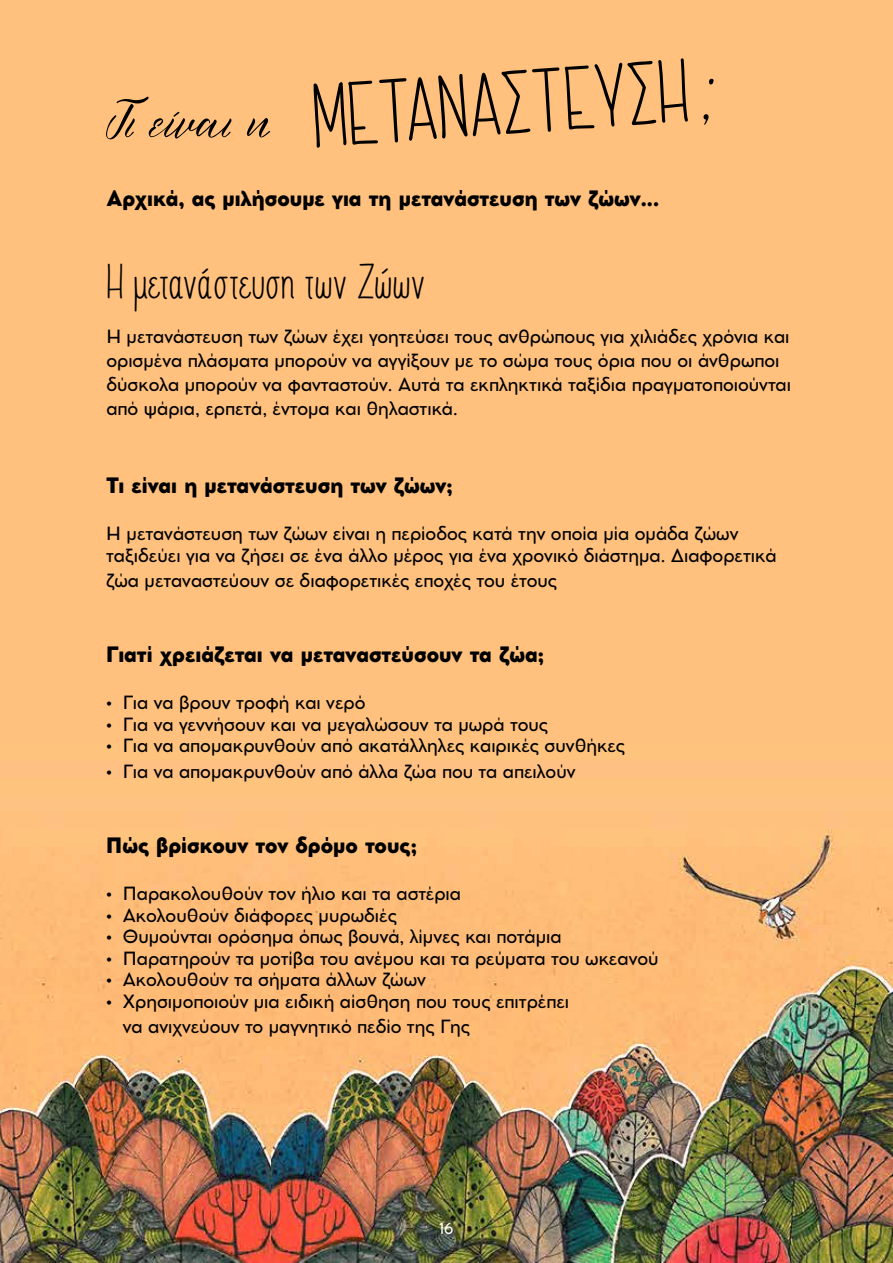
<style>
.page{position:relative;width:893px;height:1263px;background:#fff}
.page>*{position:absolute;margin:0;border:0;box-sizing:border-box;transform-origin:0 0}
.t1{font:700 71.85px "Juvenile";color:#000}
.t2{font:54px "Novaturient";color:#000}
.t3{font:700 39.6px "Juvenile";color:#000}
.t4{font:900 21px "Cocomat Pro";color:#000}
.t5{font:500 18px/24px "Cocomat Pro";color:#000}
.t6{font:500 15px "Cocomat Pro";color:#fff}
.s1{font-family:"French Armoire";font-weight:400;font-size:112.65px}
</style>
<div class="page">
<img style="left:0;top:0;width:893px;height:1263px">
<h2 class="t2" style="left:106px;top:86px;width:170px">Τι είναι η</h2>
<h1 class="t1" style="left:309px;top:70px;width:405px;rotate:-4deg">ΜΕΤΑΝΆΣΤΕΥΣΗ <span class="s1">;</span></h1>
<p class="t4" style="left:106px;top:180px;width:554px">Αρχικά, ας μιλήσουμε για τη μετανάστευση των ζώων...</p>
<h3 class="t3" style="left:106px;top:255px;width:320px">Η μετανάστευση των Ζώων</h3>
<p class="t5" style="left:106px;top:324px;width:686px">Η μετανάστευση των ζώων έχει γοητεύσει τους ανθρώπους για χιλιάδες χρόνια και ορισμένα πλάσματα μπορούν να αγγίξουν με το σώμα τους όρια που οι άνθρωποι δύσκολα μπορούν να φανταστούν. Αυτά τα εκπληκτικά ταξίδια πραγματοποιούνται από ψάρια, ερπετά, έντομα και θηλαστικά.</p>
<p class="t4" style="left:106px;top:468px;width:348px">Τι είναι η μετανάστευση των ζώων;</p>
<p class="t5" style="left:106px;top:522px;width:672px;line-height:21.6px">Η μετανάστευση των ζώων είναι η περίοδος κατά την οποία μία ομάδα ζώων ταξιδεύει για να ζήσει σε ένα άλλο μέρος για ένα χρονικό διάστημα. Διαφορετικά</p>
<p class="t5" style="left:106px;top:567px;width:452px">ζώα μεταναστεύουν σε διαφορετικές εποχές του έτους</p>
<p class="t4" style="left:106px;top:637px;width:439px">Γιατί χρειάζεται να μεταναστεύσουν τα ζώα;</p>
<p class="t5" style="left:106px;top:690px;width:261px">• Για να βρουν τροφή και νερό</p>
<p class="t5" style="left:106px;top:711px;width:443px">• Για να γεννήσουν και να μεγαλώσουν τα μωρά τους</p>
<p class="t5" style="left:106px;top:733px;width:520px">• Για να απομακρυνθούν από ακατάλληλες καιρικές συνθήκες</p>
<p class="t5" style="left:106px;top:758px;width:471px">• Για να απομακρυνθούν από άλλα ζώα που τα απειλούν</p>
<p class="t4" style="left:106px;top:828px;width:312px">Πώς βρίσκουν τον δρόμο τους;</p>
<p class="t5" style="left:106px;top:881px;width:356px">• Παρακολουθούν τον ήλιο και τα αστέρια</p>
<p class="t5" style="left:106px;top:902px;width:292px">• Ακολουθούν διάφορες μυρωδιές</p>
<p class="t5" style="left:106px;top:924px;width:457px">• Θυμούνται ορόσημα όπως βουνά, λίμνες και ποτάμια</p>
<p class="t5" style="left:106px;top:945px;width:554px">• Παρατηρούν τα μοτίβα του ανέμου και τα ρεύματα του ωκεανού</p>
<p class="t5" style="left:106px;top:967px;width:321px">• Ακολουθούν τα σήματα άλλων ζώων</p>
<p class="t5" style="left:123px;top:988px;width:448px;line-height:25.2px;text-indent:-17px">• Χρησιμοποιούν μια ειδική αίσθηση που τους επιτρέπει να ανιχνεύουν το μαγνητικό πεδίο της Γης</p>
<p class="t6" style="left:439px;top:1216px;width:16px">16</p>
</div>
